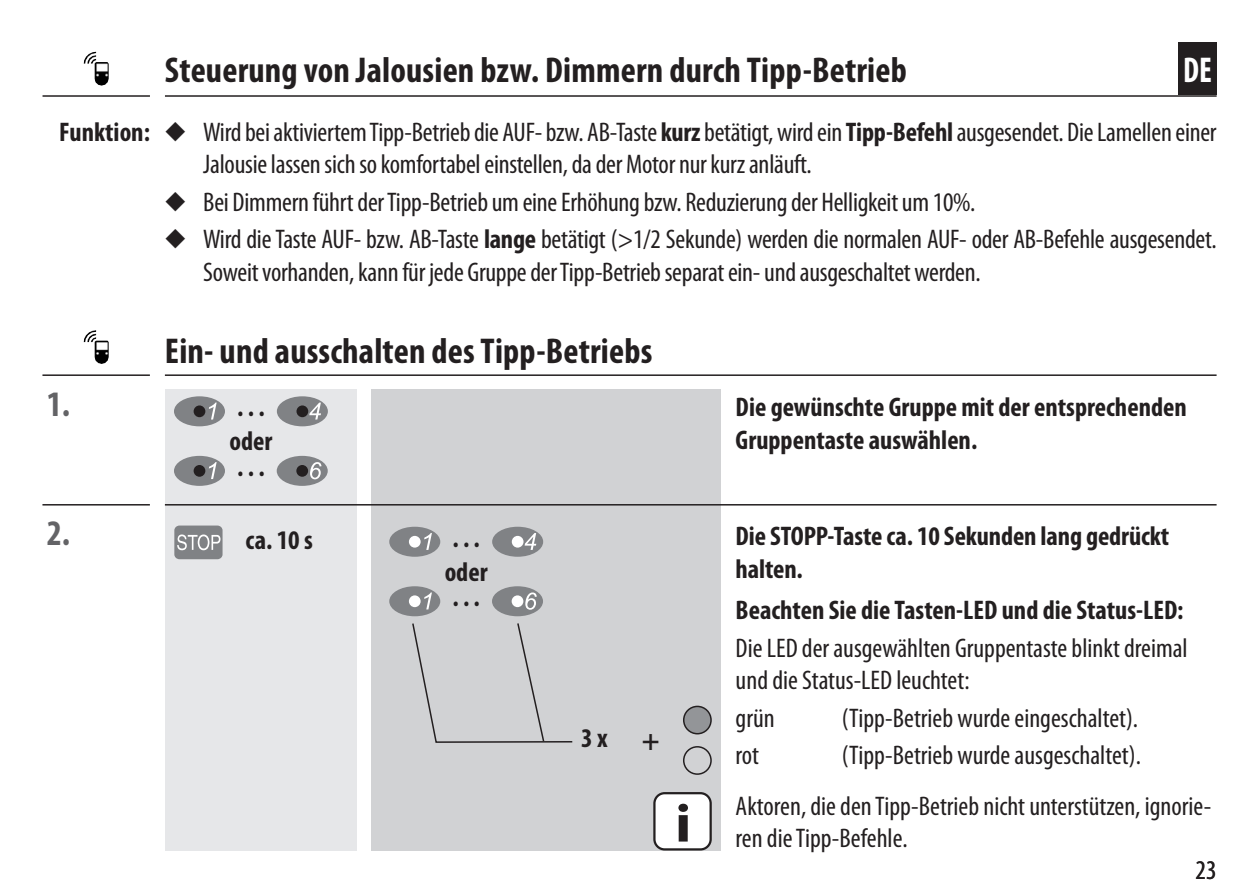
<style>
.page{position:relative;width:1259px;height:893px;background:#fff}
.page>*{position:absolute;margin:0;border:0;box-sizing:border-box;transform-origin:0 0}
.INFO-Icon{font:700 54px "Myriad Pro";color:#231f20;scale:1.1 1}
.Kapitelüberschriften{font:700 condensed 36px "Myriad Pro";letter-spacing:.005em;color:#231f20}
.t1{font:700 condensed 36px "Myriad Pro";color:#636366}
.t2{font:700 condensed 36px "Myriad Pro";color:#fff;scale:.9 1}
.Marginalie_-_DE{font:700 condensed 30px "Myriad Pro";color:#231f20}
.Fließtext_-_DE{font:condensed 27px/32.4px "Myriad Pro";letter-spacing:-.01em;color:#231f20}
.Handlungsschritte_Fe{font:700 condensed 27px/32.4px "Myriad Pro";color:#231f20}
.Marginalie_-_DE-2{font:700 condensed 27px "Myriad Pro";color:#231f20}
.Untertitel_-_DE{font:700 condensed 27px "Myriad Pro";color:#231f20}
.s1{font-weight:700}
</style>
<div class="page">
<hr style="left:165px;top:95px;width:1051px;height:2px;background:#231f20">
<hr style="left:43px;top:95px;width:107px;height:2px;background:#231f20">
<div style="left:1178px;top:42px;width:38px;height:53px;background:#231f20"></div>
<div style="left:165px;top:389px;width:192px;height:461px;background:#e6e7e9"></div>
<div style="left:372px;top:389px;width:349px;height:461px;background:#d1d2d4"></div>
<hr style="left:42px;top:374px;width:108px;height:2px;background:#231f20">
<hr style="left:165px;top:374px;width:1051px;height:2px;background:#231f20">
<svg style="left:84px;top:330px;width:12px;height:12px"></svg>
<hr style="left:165px;top:504px;width:1051px;height:2px;background:#231f20">
<hr style="left:42px;top:504px;width:108px;height:2px;background:#231f20">
<div style="left:684px;top:706px;width:27px;height:28px;background:#939598;border-radius:50%"></div>
<div style="left:683px;top:706px;width:29px;height:28px;border:2px solid #231f20;border-radius:50%"></div>
<div style="left:683px;top:746px;width:29px;height:29px;border:2px solid #231f20;border-radius:50%"></div>
<svg style="left:412px;top:623px;width:161px;height:120px"></svg>
<div style="left:174px;top:526px;width:48px;height:33px;background:#808285;border-radius:5px"></div>
<svg style="left:177px;top:534px;width:43px;height:16px"></svg>
<div style="left:174px;top:396px;width:51px;height:30px;background:#808285;border-radius:50%"></div>
<div style="left:194px;top:405px;width:11px;height:12px;background:#231f20;border-radius:50%"></div>
<svg style="left:209px;top:403px;width:8px;height:16px"></svg>
<div style="left:174px;top:456px;width:51px;height:30px;background:#808285;border-radius:50%"></div>
<div style="left:194px;top:465px;width:11px;height:12px;background:#231f20;border-radius:50%"></div>
<svg style="left:209px;top:462px;width:8px;height:17px"></svg>
<div style="left:277px;top:456px;width:51px;height:30px;background:#808285;border-radius:50%"></div>
<div style="left:296px;top:465px;width:12px;height:12px;background:#231f20;border-radius:50%"></div>
<svg style="left:310px;top:462px;width:11px;height:17px"></svg>
<div style="left:277px;top:396px;width:51px;height:30px;background:#808285;border-radius:50%"></div>
<div style="left:296px;top:405px;width:12px;height:12px;background:#231f20;border-radius:50%"></div>
<svg style="left:309px;top:403px;width:12px;height:16px"></svg>
<img style="left:84px;top:52px;width:12px;height:24px">
<div style="left:389px;top:527px;width:51px;height:30px;background:#808285;border-radius:50%"></div>
<div style="left:409px;top:536px;width:12px;height:12px;background:#fff;border-radius:50%"></div>
<svg style="left:424px;top:533px;width:8px;height:17px"></svg>
<div style="left:389px;top:586px;width:51px;height:30px;background:#808285;border-radius:50%"></div>
<div style="left:409px;top:595px;width:12px;height:12px;background:#fff;border-radius:50%"></div>
<svg style="left:424px;top:592px;width:8px;height:17px"></svg>
<div style="left:492px;top:586px;width:51px;height:30px;background:#808285;border-radius:50%"></div>
<div style="left:511px;top:595px;width:12px;height:12px;background:#fff;border-radius:50%"></div>
<svg style="left:525px;top:592px;width:12px;height:18px"></svg>
<div style="left:492px;top:527px;width:51px;height:30px;background:#808285;border-radius:50%"></div>
<div style="left:512px;top:536px;width:11px;height:12px;background:#fff;border-radius:50%"></div>
<svg style="left:524px;top:533px;width:12px;height:17px"></svg>
<div style="left:654px;top:793px;width:56px;height:56px;background:#fff;border-radius:10px"></div>
<div style="left:653px;top:792px;width:59px;height:58px;border:2px solid #231f20;border-radius:10px"></div>
<p class="Kapitelüberschriften" style="left:165px;top:51px;width:743px">Steuerung von Jalousien bzw. Dimmern durch Tipp-Betrieb</p>
<h2 class="t2" style="left:1183px;top:50px;width:34px">DE</h2>
<p class="Untertitel_-_DE" style="left:59px;top:117px;width:92px">Funktion:</p>
<p class="Fließtext_-_DE" style="left:203px;top:116px;width:1015px;text-indent:-38px">◆ Wird bei aktiviertem Tipp-Betrieb die AUF- bzw. AB-Taste <span class="s1">kurz</span> betätigt, wird ein <span class="s1">Tipp-Befehl</span> ausgesendet. Die Lamellen einer<br>Jalousie lassen sich so komfortabel einstellen, da der Motor nur kurz anläuft.</p>
<p class="Fließtext_-_DE" style="left:165px;top:186px;width:812px">◆ Bei Dimmern führt der Tipp-Betrieb um eine Erhöhung bzw. Reduzierung der Helligkeit um 10%.</p>
<p class="Fließtext_-_DE" style="left:203px;top:224px;width:1014px;text-indent:-38px">◆ Wird die Taste AUF- bzw. AB-Taste <span class="s1">lange</span> betätigt (&gt;1/2 Sekunde) werden die normalen AUF- oder AB-Befehle ausgesendet.<br>Soweit vorhanden, kann für jede Gruppe der Tipp-Betrieb separat ein- und ausgeschaltet werden.</p>
<p class="t1" style="left:47px;top:384px;width:25px">1.</p>
<p class="t1" style="left:47px;top:513px;width:25px">2.</p>
<p class="Kapitelüberschriften" style="left:165px;top:332px;width:489px">Ein- und ausschalten des Tipp-Betriebs</p>
<p class="Marginalie_-_DE-2" style="left:237px;top:392px;width:29px">. . .</p>
<p class="Handlungsschritte_Fe" style="left:229px;top:425px;width:44px">oder</p>
<p class="Marginalie_-_DE-2" style="left:237px;top:452px;width:29px">. . .</p>
<p class="Marginalie_-_DE-2" style="left:246px;top:525px;width:69px">ca. 10 s</p>
<p class="Marginalie_-_DE-2" style="left:452px;top:523px;width:29px">. . .</p>
<p class="Handlungsschritte_Fe" style="left:445px;top:556px;width:44px">oder</p>
<p class="Marginalie_-_DE-2" style="left:452px;top:582px;width:29px">. . .</p>
<p class="Marginalie_-_DE-2" style="left:581px;top:724px;width:28px">3 x</p>
<p class="Marginalie_-_DE" style="left:642px;top:723px;width:19px">+</p>
<p class="INFO-Icon" style="left:675px;top:793px;width:16px">i</p>
<p class="Handlungsschritte_Fe" style="left:735px;top:391px;width:452px">Die gewünschte Gruppe mit der entsprechenden<br>Gruppentaste auswählen.</p>
<p class="Handlungsschritte_Fe" style="left:735px;top:520px;width:435px">Die STOPP-Taste ca. 10 Sekunden lang gedrückt halten.</p>
<p class="Handlungsschritte_Fe" style="left:735px;top:595px;width:449px">Beachten Sie die Tasten-LED und die Status-LED:</p>
<p class="Fließtext_-_DE" style="left:735px;top:632px;width:453px">Die LED der ausgewählten Gruppentaste blinkt dreimal und die Status-LED leuchtet:</p>
<p class="Fließtext_-_DE" style="left:735px;top:702px;width:41px">grün</p>
<p class="Fließtext_-_DE" style="left:842px;top:702px;width:298px">(Tipp-Betrieb wurde eingeschaltet).</p>
<p class="Fließtext_-_DE" style="left:735px;top:740px;width:25px">rot</p>
<p class="Fließtext_-_DE" style="left:842px;top:740px;width:300px">(Tipp-Betrieb wurde ausgeschaltet).</p>
<p class="Fließtext_-_DE" style="left:735px;top:790px;width:477px">Aktoren, die den Tipp-Betrieb nicht unterstützen, ignorie&shy;ren die Tipp-Befehle.</p>
<p class="Fließtext_-_DE" style="left:1195px;top:855px;width:23px">23</p>
</div>
